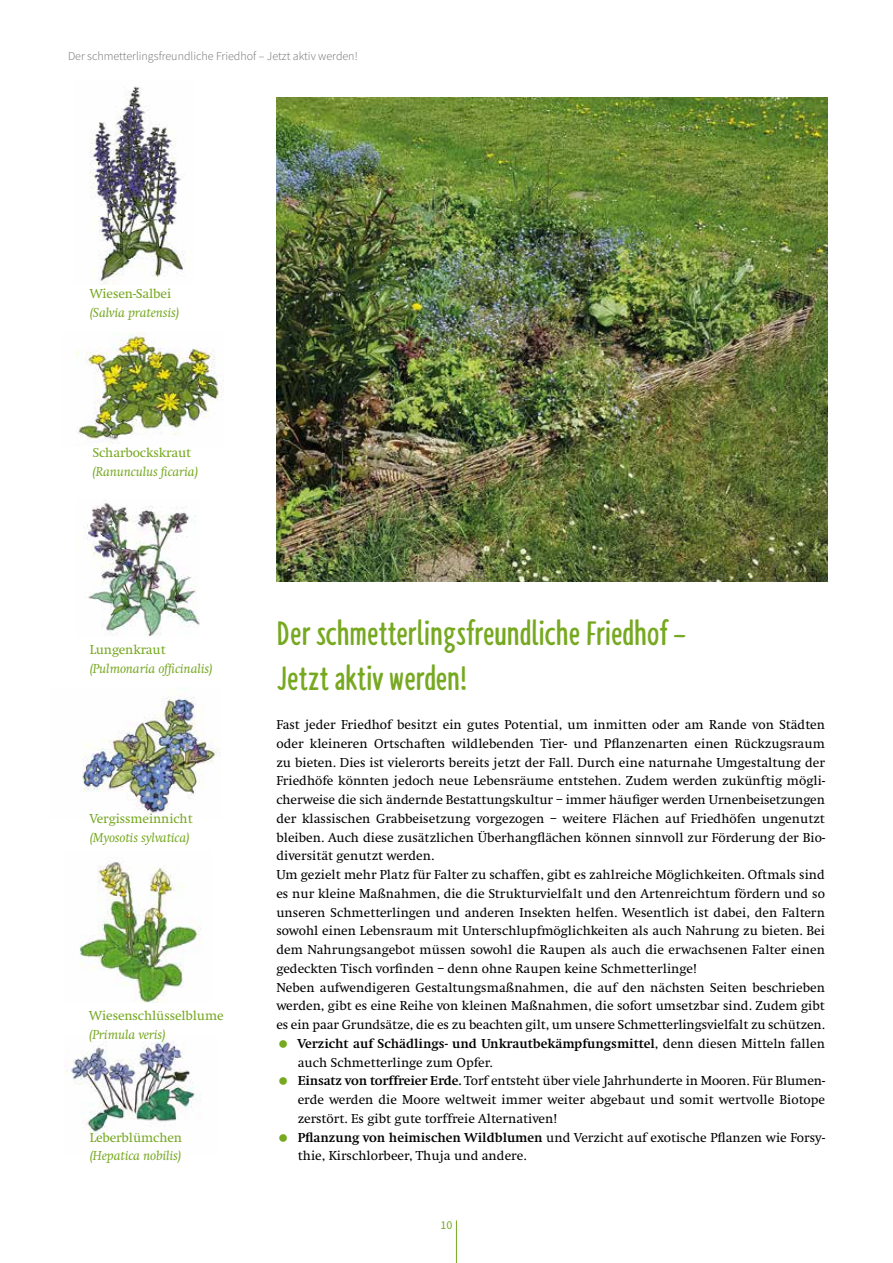
<style>
.page{position:relative;width:893px;height:1263px;background:#fff}
.page>*{position:absolute;margin:0;border:0;box-sizing:border-box;transform-origin:0 0}
.t1{font:700 36px/45px "NABU Hand";color:#76a820}
.t2{font:13.5px "Swift";color:#000}
.t3{font:italic 13.5px "Swift";letter-spacing:-.01em;color:#76a820}
.t4{font:13.5px "Swift";letter-spacing:-.01em;color:#76a820}
.t5{font:700 13.5px "Swift";color:#000}
.t6{font:300 12px "Source Sans Pro";color:#6f6f6e}
.t7{font:12px "Source Sans Pro";color:#76a820}
.s1{font-weight:400}
.s2{font-weight:700}
</style>
<div class="page">
<hr style="left:456px;top:1220px;width:1px;height:43px;background:#76a820">
<img style="left:276px;top:98px;width:551px;height:484px">
<img style="left:82px;top:687px;width:138px;height:131px">
<img style="left:89px;top:86px;width:96px;height:198px">
<img style="left:76px;top:333px;width:147px;height:111px">
<img style="left:80px;top:861px;width:121px;height:141px">
<img style="left:87px;top:503px;width:113px;height:133px">
<img style="left:64px;top:1041px;width:137px;height:95px">
<p class="t6" style="left:68px;top:49px;width:291px">Der schmetterlingsfreundliche Friedhof – Jetzt aktiv werden!</p>
<p class="t4" style="left:90px;top:286px;width:83px">Wiesen-Salbei</p>
<p class="t3" style="left:90px;top:305px;width:91px">(Salvia pratensis)</p>
<p class="t4" style="left:92px;top:445px;width:100px">Scharbockskraut</p>
<p class="t3" style="left:92px;top:464px;width:107px">(Ranunculus ficaria)</p>
<p class="t4" style="left:90px;top:642px;width:78px">Lungenkraut</p>
<p class="t3" style="left:90px;top:661px;width:124px">(Pulmonaria officinalis)</p>
<p class="t4" style="left:90px;top:811px;width:105px">Vergissmeinnicht</p>
<p class="t3" style="left:90px;top:830px;width:101px">(Myosotis sylvatica)</p>
<p class="t4" style="left:89px;top:1008px;width:136px">Wiesenschlüsselblume</p>
<p class="t3" style="left:89px;top:1027px;width:78px">(Primula veris)</p>
<p class="t4" style="left:90px;top:1130px;width:94px">Leberblümchen</p>
<p class="t3" style="left:90px;top:1148px;width:93px">(Hepatica nobilis)</p>
<h1 class="t1" style="left:276px;top:611px;width:412px">Der schmetterlingsfreundliche Friedhof –<br>Jetzt aktiv werden!</h1>
<p class="t2" style="left:276px;top:717px;width:550px">Fast jeder Friedhof besitzt ein gutes Potential, um inmitten oder am Rande von Städten</p>
<p class="t2" style="left:276px;top:736px;width:550px">oder kleineren Ortschaften wildlebenden Tier- und Pflanzenarten einen Rückzugsraum</p>
<p class="t2" style="left:276px;top:755px;width:550px">zu bieten. Dies ist vielerorts bereits jetzt der Fall. Durch eine naturnahe Umgestaltung der</p>
<p class="t2" style="left:276px;top:774px;width:550px">Friedhöfe könnten jedoch neue Lebensräume entstehen. Zudem werden zukünftig mögli-</p>
<p class="t2" style="left:276px;top:792px;width:550px">cherweise die sich ändernde Bestattungskultur – immer häufiger werden Urnenbeisetzungen</p>
<p class="t2" style="left:276px;top:811px;width:550px">der klassischen Grabbeisetzung vorgezogen – weitere Flächen auf Friedhöfen ungenutzt</p>
<p class="t2" style="left:276px;top:830px;width:550px">bleiben. Auch diese zusätzlichen Überhangflächen können sinnvoll zur Förderung der Bio-</p>
<p class="t2" style="left:276px;top:849px;width:159px">diversität genutzt werden.</p>
<p class="t2" style="left:276px;top:867px;width:550px">Um gezielt mehr Platz für Falter zu schaffen, gibt es zahlreiche Möglichkeiten. Oftmals sind</p>
<p class="t2" style="left:276px;top:886px;width:550px">es nur kleine Maßnahmen, die die Strukturvielfalt und den Artenreichtum fördern und so</p>
<p class="t2" style="left:276px;top:905px;width:550px">unseren Schmetterlingen und anderen Insekten helfen. Wesentlich ist dabei, den Faltern</p>
<p class="t2" style="left:276px;top:924px;width:550px">sowohl einen Lebensraum mit Unterschlupfmöglichkeiten als auch Nahrung zu bieten. Bei</p>
<p class="t2" style="left:276px;top:942px;width:550px">dem Nahrungsangebot müssen sowohl die Raupen als auch die erwachsenen Falter einen</p>
<p class="t2" style="left:276px;top:961px;width:421px">gedeckten Tisch vorfinden – denn ohne Raupen keine Schmetterlinge!</p>
<p class="t2" style="left:276px;top:980px;width:550px">Neben aufwendigeren Gestaltungsmaßnahmen, die auf den nächsten Seiten beschrieben</p>
<p class="t2" style="left:276px;top:999px;width:550px">werden, gibt es eine Reihe von kleinen Maßnahmen, die sofort umsetzbar sind. Zudem gibt</p>
<p class="t2" style="left:276px;top:1017px;width:550px">es ein paar Grundsätze, die es zu beachten gilt, um unsere Schmetterlingsvielfalt zu schützen.</p>
<p class="t5" style="left:298px;top:1036px;width:529px">Verzicht auf Schädlings- und Unkrautbekämpfungsmittel<span class="s1">, denn diesen Mitteln fallen</span></p>
<p class="t2" style="left:298px;top:1055px;width:197px">auch Schmetterlinge zum Opfer.</p>
<p class="t2" style="left:298px;top:1074px;width:529px"><span class="s2">Einsatz von torffreier Erde.</span> Torf entsteht über viele Jahrhunderte in Mooren. Für Blumen-</p>
<p class="t2" style="left:298px;top:1092px;width:529px">erde werden die Moore weltweit immer weiter abgebaut und somit wertvolle Biotope</p>
<p class="t2" style="left:298px;top:1111px;width:261px">zerstört. Es gibt gute torffreie Alternativen!</p>
<p class="t2" style="left:298px;top:1130px;width:529px"><span class="s2">Pflanzung von heimischen Wildblumen</span> und Verzicht auf exotische Pflanzen wie Forsy-</p>
<p class="t2" style="left:298px;top:1149px;width:230px">thie, Kirschlorbeer, Thuja und andere.</p>
<p class="t7" style="left:440px;top:1218px;width:13px">10</p>
</div>
